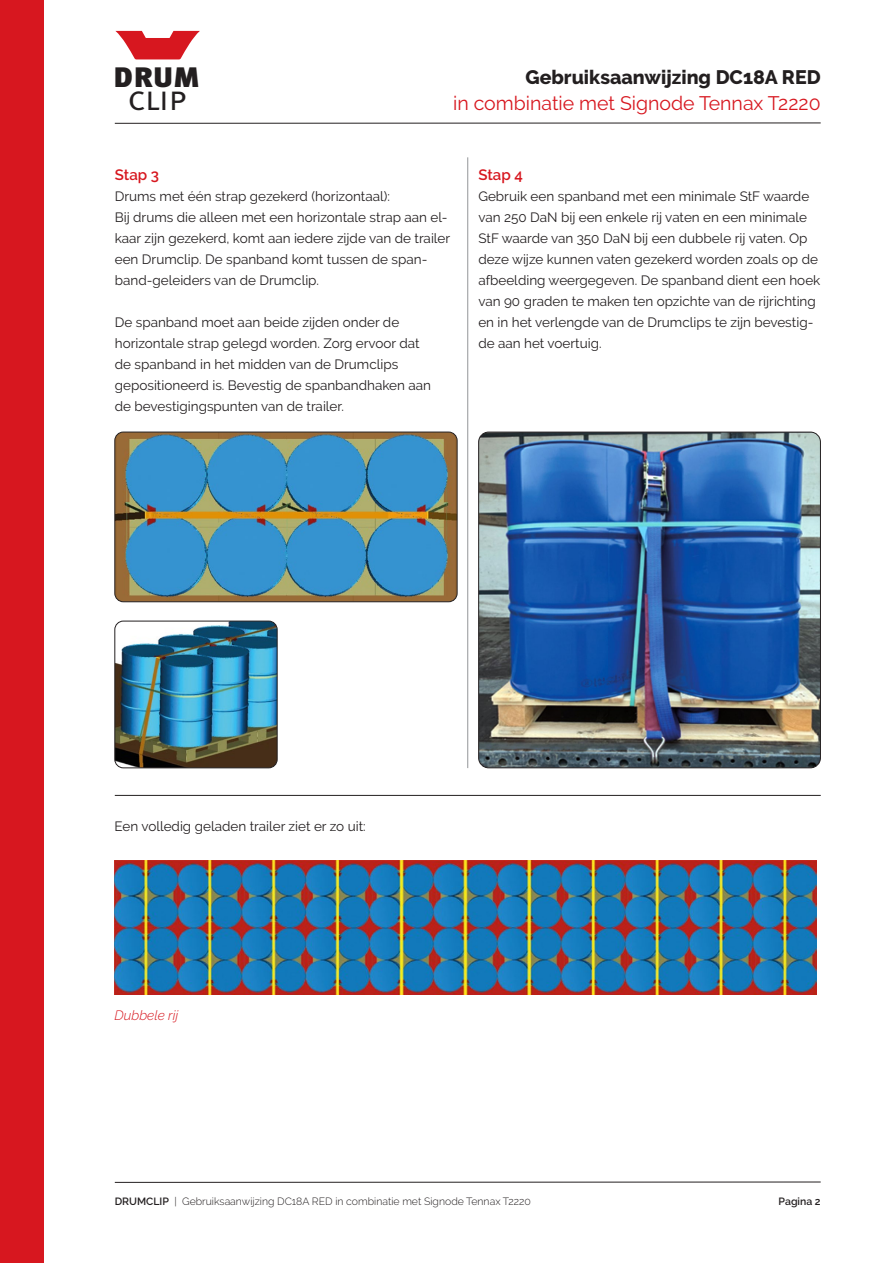
<style>
.page{position:relative;width:893px;height:1263px;background:#fff}
.page>*{position:absolute;margin:0;border:0;box-sizing:border-box;transform-origin:0 0}
.t1{font:34.5px "Meta Black Caps";color:#231f20}
.t2{font:34.5px "Meta Normal Caps";color:#231f20}
.Hoofdstukaanduiding{font:19.5px "Raleway";color:#d7171f}
.Hoofdstukaanduiding-2{font:800 19.5px "Raleway";color:#231f20}
.Tussenkopje_03{font:600 15px "Raleway";color:#d7171f}
._00_Body{font:13.5px/21px "Raleway";color:#231f20}
.Bijschrift{font:italic 300 13.5px "Raleway";color:#d7171f}
.t3{font:300 10.5px "Raleway";color:#231f20}
.t4{font:600 10.5px "Raleway";color:#231f20}
.s1{font-weight:600}
</style>
<div class="page">
<hr style="left:115px;top:1182px;width:706px;height:1px;background:#231f20">
<hr style="left:115px;top:123px;width:706px;height:1px;background:#231f20">
<div style="left:0;top:0;width:44px;height:1263px;background:#d7171f"></div>
<svg style="left:115px;top:31px;width:85px;height:28px"></svg>
<hr style="left:467px;top:157px;width:1px;height:611px;background:#939598">
<img style="left:115px;top:432px;width:342px;height:170px">
<div style="left:115px;top:432px;width:342px;height:170px;border:1px solid #231f20;border-radius:9px"></div>
<img style="left:115px;top:621px;width:162px;height:147px">
<div style="left:115px;top:621px;width:162px;height:147px;border:1px solid #231f20;border-radius:9px"></div>
<img style="left:479px;top:432px;width:341px;height:336px">
<div style="left:478px;top:432px;width:343px;height:336px;border:1px solid #231f20;border-radius:10px"></div>
<hr style="left:115px;top:795px;width:706px;height:1px;background:#231f20">
<img style="left:115px;top:860px;width:701px;height:135px">
<h1 class="t1" style="left:113px;top:54px;width:89px">drum</h1>
<h1 class="t2" style="left:128px;top:78px;width:60px">clip</h1>
<p class="Hoofdstukaanduiding-2" style="left:525px;top:66px;width:297px">Gebruiksaanwijzing DC18A RED</p>
<p class="Hoofdstukaanduiding" style="left:453px;top:92px;width:369px">in combinatie met Signode Tennax T2220</p>
<p class="Tussenkopje_03" style="left:115px;top:166px;width:46px">Stap 3</p>
<p class="_00_Body" style="left:115px;top:186px;width:277px">Drums met één strap gezekerd (horizontaal):</p>
<p class="_00_Body" style="left:115px;top:207px;width:337px">Bij drums die alleen met een horizontale strap aan el&shy;kaar zijn gezekerd, komt aan iedere zijde van de trailer een Drumclip. De spanband komt tussen de span&shy;band-geleiders van de Drumclip.</p>
<p class="_00_Body" style="left:115px;top:312px;width:318px">De spanband moet aan beide zijden onder de horizontale strap gelegd worden. Zorg ervoor dat de spanband in het midden van de Drumclips gepositioneerd is. Bevestig de spanbandhaken aan de bevestigingspunten van de trailer.</p>
<p class="Tussenkopje_03" style="left:478px;top:166px;width:46px">Stap 4</p>
<p class="_00_Body" style="left:478px;top:186px;width:344px">Gebruik een spanband met een minimale StF waarde van 250 DaN bij een enkele rij vaten en een minimale StF waarde van 350 DaN bij een dubbele rij vaten. Op deze wijze kunnen vaten gezekerd worden zoals op de afbeelding weergegeven. De spanband dient een hoek van 90 graden te maken ten opzichte van de rijrichting en in het verlengde van de Drumclips te zijn bevestig&shy;de aan het voertuig.</p>
<p class="_00_Body" style="left:115px;top:816px;width:253px">Een volledig geladen trailer ziet er zo uit:</p>
<p class="Bijschrift" style="left:115px;top:1007px;width:65px">Dubbele rij</p>
<p class="t3" style="left:115px;top:1195px;width:418px"><span class="s1">DRUMCLIP</span> | Gebruiksaanwijzing DC18A RED in combinatie met Signode Tennax T2220</p>
<p class="t4" style="left:779px;top:1195px;width:44px">Pagina 2</p>
</div>
